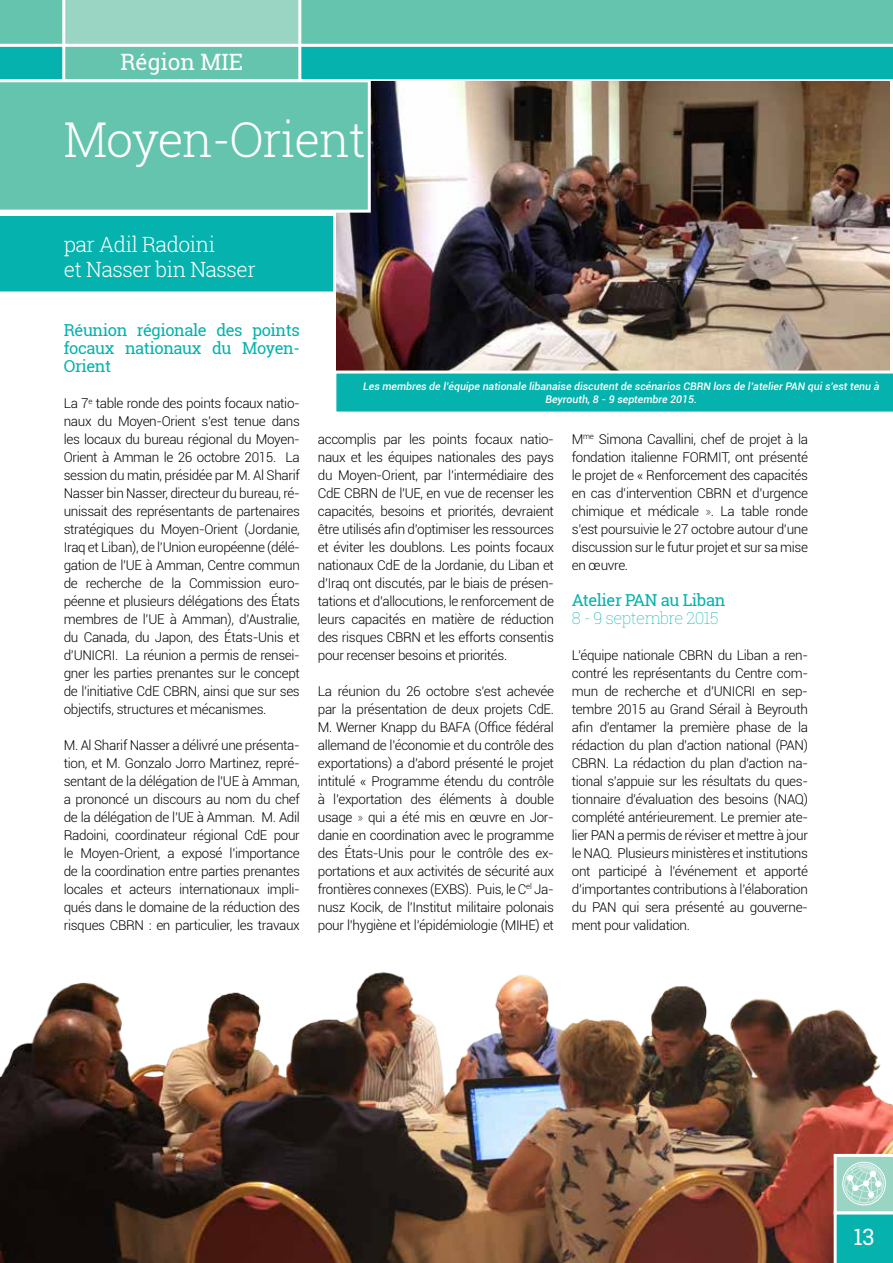
<style>
.page{position:relative;width:893px;height:1263px;background:#fff}
.page>*{position:absolute;margin:0;border:0;box-sizing:border-box;transform-origin:0 0}
.t1{font:300 48px "Roboto Slab";letter-spacing:-.025em;color:#fff}
.t2{font:22.5px "Roboto Slab";color:#fff}
.t3{font:300 21px/25.2px "Roboto Slab";letter-spacing:-.025em;color:#fff}
.t4{font:16.5px/18px "Roboto Slab";letter-spacing:-.025em;color:#05b2ad;text-align:justify}
.t5{font:100 16.5px "Roboto Slab";letter-spacing:-.025em;color:#05b2ad}
.t6{font:300 13.5px/18px "Roboto";letter-spacing:-.025em;color:#000;text-align:justify}
.t7{font:italic 500 10.5px/12.6px "Roboto";color:#fff;text-align:center}
.s1{font-weight:100}
</style>
<div class="page">
<div style="left:0;top:47px;width:893px;height:34px;background:#05b2ad"></div>
<div style="left:64px;top:47px;width:236px;height:34px;background:#65c4ad"></div>
<div style="left:0;top:0;width:893px;height:47px;background:#65c4ad"></div>
<div style="left:64px;top:0;width:236px;height:47px;background:#9ad5c4"></div>
<hr style="left:0;top:79px;width:893px;height:3px;background:#fff">
<hr style="left:0;top:44px;width:893px;height:3px;background:#fff">
<hr style="left:298px;top:0;width:3px;height:82px;background:#fff">
<hr style="left:62px;top:0;width:3px;height:82px;background:#fff">
<hr style="left:0;top:47px;width:1px;height:34px;background:#912841">
<hr style="left:0;top:0;width:1px;height:47px;background:#bd4062">
<img style="left:371px;top:82px;width:519px;height:98px">
<div style="left:0;top:79px;width:371px;height:101px;background:#65c4ad"></div>
<img style="left:0;top:180px;width:893px;height:1083px">
<h2 class="t2" style="left:120px;top:47px;width:124px">Région MIE</h2>
<h1 class="t1" style="left:64px;top:107px;width:304px">Moyen-Orient</h1>
<h3 class="t3" style="left:64px;top:231px;width:193px">par Adil Radoini<br>et Nasser bin Nasser</h3>
<p class="t4" style="left:64px;top:321px;width:238px">Réunion régionale des points focaux nationaux du Moyen-Orient</p>
<p class="t6" style="left:64px;top:394px;width:238px">La 7<sup>e</sup> table ronde des points focaux natio&shy;naux du Moyen-Orient s’est tenue dans les locaux du bureau régional du Moyen-Orient à Amman le 26 octobre 2015. La session du matin, présidée par M. Al Sharif Nasser bin Nasser, directeur du bureau, ré&shy;unissait des représentants de partenaires stratégiques du Moyen-Orient (Jordanie, Iraq et Liban), de l’Union européenne (délé&shy;gation de l’UE à Amman, Centre commun de recherche de la Commission euro&shy;péenne et plusieurs délégations des États membres de l’UE à Amman), d’Australie, du Canada, du Japon, des États-Unis et d’UNICRI. La réunion a permis de rensei&shy;gner les parties prenantes sur le concept de l’initiative CdE CBRN, ainsi que sur ses objectifs, structures et mécanismes.</p>
<p class="t6" style="left:64px;top:736px;width:238px">M. Al Sharif Nasser a délivré une présenta&shy;tion, et M. Gonzalo Jorro Martinez, repré&shy;sentant de la délégation de l’UE à Amman, a prononcé un discours au nom du chef de la délégation de l’UE à Amman. M. Adil Radoini, coordinateur régional CdE pour le Moyen-Orient, a exposé l’importance de la coordination entre parties prenantes locales et acteurs internationaux impli&shy;qués dans le domaine de la réduction des risques CBRN : en particulier, les travaux</p>
<p class="t7" style="left:363px;top:380px;width:518px">Les membres de l’équipe nationale libanaise discutent de scénarios CBRN lors de l’atelier PAN qui s’est tenu à<br>Beyrouth, 8 - 9 septembre 2015.</p>
<p class="t6" style="left:318px;top:429px;width:238px">accomplis par les points focaux natio&shy;naux et les équipes nationales des pays du Moyen-Orient, par l’intermédiaire des CdE CBRN de l’UE, en vue de recenser les capacités, besoins et priorités, devraient être utilisés afin d’optimiser les ressources et éviter les doublons. Les points focaux nationaux CdE de la Jordanie, du Liban et d’Iraq ont discutés, par le biais de présen&shy;tations et d’allocutions, le renforcement de leurs capacités en matière de réduction des risques CBRN et les efforts consentis pour recenser besoins et priorités.</p>
<p class="t6" style="left:318px;top:681px;width:238px">La réunion du 26 octobre s’est achevée par la présentation de deux projets CdE.<br>M. Werner Knapp du BAFA (Office fédéral allemand de l’économie et du contrôle des exportations) a d’abord présenté le projet intitulé « Programme étendu du contrôle à l’exportation des éléments à double usage <span class="s1">»</span> qui a été mis en œuvre en Jor&shy;danie en coordination avec le programme des États-Unis pour le contrôle des ex&shy;portations et aux activités de sécurité aux frontières connexes (EXBS). Puis, le C<sup>el</sup> Ja&shy;nusz Kocik, de l’Institut militaire polonais pour l’hygiène et l’épidémiologie (MIHE) et</p>
<p class="t6" style="left:572px;top:430px;width:238px">M<sup>me</sup> Simona Cavallini, chef de projet à la fondation italienne FORMIT, ont présenté le projet de « Renforcement des capacités en cas d’intervention CBRN et d’urgence chimique et médicale <span class="s1">»</span>. La table ronde s’est poursuivie le 27 octobre autour d’une discussion sur le futur projet et sur sa mise en œuvre.</p>
<p class="t4" style="left:572px;top:591px;width:155px">Atelier PAN au Liban</p>
<p class="t5" style="left:572px;top:607px;width:148px">8 - 9 septembre 2015</p>
<p class="t6" style="left:572px;top:646px;width:238px">L’équipe nationale CBRN du Liban a ren&shy;contré les représentants du Centre com&shy;mun de recherche et d’UNICRI en sep&shy;tembre 2015 au Grand Sérail à Beyrouth afin d’entamer la première phase de la rédaction du plan d’action national (PAN)<br>CBRN. La rédaction du plan d’action na&shy;tional s’appuie sur les résultats du ques&shy;tionnaire d’évaluation des besoins (NAQ) complété antérieurement. Le premier ate&shy;lier PAN a permis de réviser et mettre à jour le NAQ. Plusieurs ministères et institutions ont participé à l’événement et apporté d’importantes contributions à l’élaboration du PAN qui sera présenté au gouverne&shy;ment pour validation.</p>
<h2 class="t2" style="left:853px;top:1221px;width:23px">13</h2>
</div>
